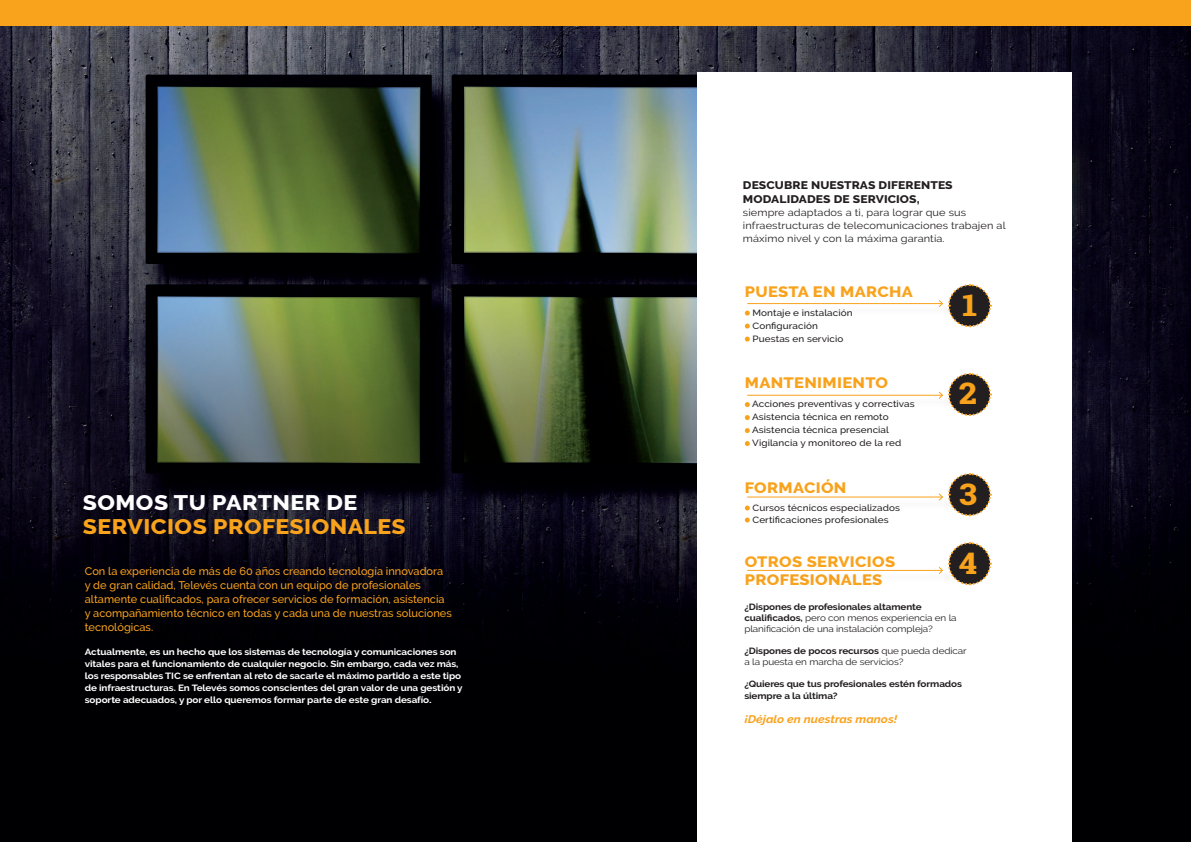
<style>
.page{position:relative;width:1191px;height:842px;background:#fff}
.page>*{position:absolute;margin:0;border:0;box-sizing:border-box;transform-origin:0 0}
.t1{font:800 29.7px "Roboto Slab";color:#f9a21c;scale:1.1 1}
.t2{font:800 21px "Raleway";letter-spacing:.02em;color:#f9a21c;scale:1.1 1}
.t3{font:800 21px "Raleway";letter-spacing:.02em;color:#fff;scale:1.1 1}
.t4{font:800 15px "Raleway";letter-spacing:.02em;color:#f9a21c;scale:1.1 1}
.t5{font:500 11px/14px "Raleway";color:#f9a21c}
.t6{font:800 11px/14px "Raleway";letter-spacing:.01em;color:#231f20;scale:1.1 1}
.t7{font:italic 700 11px "Raleway";color:#f9a21c;scale:1.1 1}
.t8{font:10px/13px "Raleway";letter-spacing:.01em;color:#231f20;scale:1.1 1}
.t9{font:700 9px/12px "Raleway";letter-spacing:-.01em;color:#fff;scale:1.1 1}
.t10{font:500 9px "Raleway";letter-spacing:.01em;color:#231f20;scale:1.1 1}
.t11{font:9px/11px "Raleway";letter-spacing:-.01em;color:#231f20;scale:1.1 1}
.t12{font:700 9px/12px "Raleway";letter-spacing:-.01em;color:#231f20;scale:1.1 1}
.s1{font-family:"Roboto Slab"}
.s2{font-weight:700}
</style>
<div class="page">
<img style="left:0;top:26px;width:1191px;height:816px">
<div style="left:697px;top:72px;width:374px;height:770px;background:#fff"></div>
<svg style="left:745px;top:311px;width:5px;height:5px"></svg>
<svg style="left:745px;top:324px;width:5px;height:5px"></svg>
<svg style="left:745px;top:337px;width:5px;height:5px"></svg>
<svg style="left:745px;top:402px;width:5px;height:5px"></svg>
<svg style="left:745px;top:415px;width:5px;height:5px"></svg>
<svg style="left:745px;top:428px;width:5px;height:5px"></svg>
<svg style="left:745px;top:441px;width:5px;height:5px"></svg>
<svg style="left:745px;top:506px;width:5px;height:4px"></svg>
<svg style="left:745px;top:518px;width:5px;height:4px"></svg>
<div style="left:0;top:0;width:1191px;height:26px;background:#f9a21c"></div>
<div style="left:750px;top:302px;width:204px;height:17px;background:#231f20;opacity:.25"></div>
<hr style="left:747px;top:303px;width:195px;height:1px;background:#f9a21c">
<hr style="left:747px;top:395px;width:195px;height:1px;background:#f9a21c">
<hr style="left:747px;top:497px;width:195px;height:1px;background:#f9a21c">
<hr style="left:747px;top:570px;width:195px;height:1px;background:#f9a21c">
<svg style="left:938px;top:284px;width:54px;height:44px"></svg>
<svg style="left:938px;top:373px;width:54px;height:43px"></svg>
<svg style="left:938px;top:473px;width:54px;height:44px"></svg>
<svg style="left:938px;top:542px;width:54px;height:44px"></svg>
<p class="t3" style="left:83px;top:491px;width:251px">SOMOS TU PARTNER DE</p>
<p class="t2" style="left:83px;top:515px;width:295px">SERVICIOS PROFESIONALES</p>
<p class="t5" style="left:85px;top:564px;width:368px">Con la experiencia de más de 60 años creando tecnología innovadora y de gran calidad, Televés cuenta con un equipo de profesionales altamente cualificados, para ofrecer servicios de formación, asistencia y acompañamiento técnico en todas y cada una de nuestras soluciones tecnológicas.</p>
<p class="t9" style="left:85px;top:645px;width:345px">Actualmente, es un hecho que los sistemas de tecnología y comunicaciones son vitales para el funcionamiento de cualquier negocio. Sin embargo, cada vez más, los responsables TIC se enfrentan al reto de sacarle el máximo partido a este tipo de infraestructuras. En Televés somos conscientes del gran valor de una gestión y soporte adecuados, y por ello queremos formar parte de este gran desafío<span class="s1">.</span></p>
<p class="t6" style="left:743px;top:178px;width:192px">DESCUBRE NUESTRAS DIFERENTES<br>MODALIDADES DE SERVICIOS,</p>
<p class="t8" style="left:743px;top:206px;width:240px">siempre adaptados a ti, para lograr que sus infraestructuras de telecomunicaciones trabajen al máximo nivel y con la máxima garantía.</p>
<p class="t4" style="left:745px;top:283px;width:154px">PUESTA EN MARCHA</p>
<p class="t10" style="left:752px;top:307px;width:93px">Montaje e instalación</p>
<p class="t10" style="left:752px;top:320px;width:61px">Configuración</p>
<p class="t10" style="left:752px;top:333px;width:84px">Puestas en servicio</p>
<p class="t4" style="left:745px;top:375px;width:132px">MANTENIMIENTO</p>
<p class="t10" style="left:752px;top:399px;width:149px">Acciones preventivas y correctivas</p>
<p class="t10" style="left:752px;top:412px;width:126px">Asistencia técnica en remoto</p>
<p class="t10" style="left:752px;top:425px;width:126px">Asistencia técnica presencial</p>
<p class="t10" style="left:752px;top:438px;width:137px">Vigilancia y monitoreo de la red</p>
<p class="t4" style="left:745px;top:479px;width:94px">FORMACIÓN</p>
<p class="t10" style="left:752px;top:502px;width:136px">Cursos técnicos especializados</p>
<p class="t10" style="left:752px;top:514px;width:125px">Certificaciones profesionales</p>
<p class="t4" style="left:745px;top:553px;width:138px">OTROS SERVICIOS</p>
<p class="t4" style="left:745px;top:571px;width:127px">PROFESIONALES</p>
<p class="t1" style="left:962px;top:284px;width:15px">1</p>
<p class="t1" style="left:959px;top:373px;width:18px">2</p>
<p class="t1" style="left:959px;top:473px;width:18px">3</p>
<p class="t1" style="left:958px;top:542px;width:18px">4</p>
<p class="t11" style="left:744px;top:601px;width:194px"><span class="s2">¿Dispones de profesionales altamente cualificados,</span> pero con menos experiencia en la planificación de una instalación compleja?</p>
<p class="t11" style="left:744px;top:645px;width:203px"><span class="s2">¿Dispones de pocos recursos</span> que pueda dedicar a la puesta en marcha de servicios?</p>
<p class="t12" style="left:744px;top:678px;width:199px">¿Quieres que tus profesionales estén formados siempre a la última?</p>
<p class="t7" style="left:744px;top:713px;width:141px">¡Déjalo en nuestras manos!</p>
</div>
